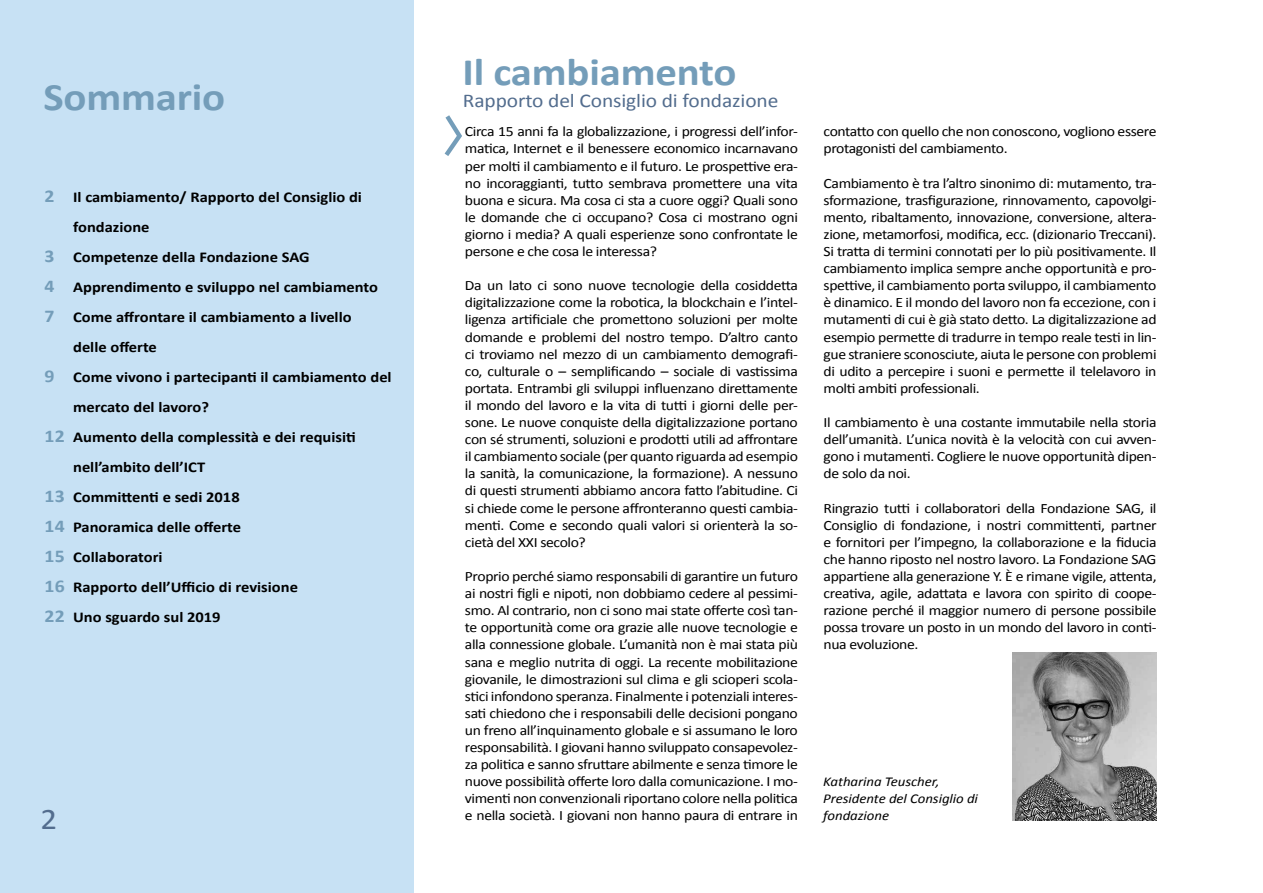
<style>
.page{position:relative;width:1263px;height:893px;background:#fff}
.page>*{position:absolute;margin:0;border:0;box-sizing:border-box;transform-origin:0 0}
.t1{font:700 39px "Calibri";letter-spacing:-.005em;color:#749db9;scale:1.1 1}
.t2{font:30px "Calibri";color:#536d8e;scale:1.1 1}
.t3{font:19.5px "Calibri";letter-spacing:-.005em;color:#536d8e;scale:1.1 1}
.t4{font:700 15px "Calibri";color:#000;scale:1.1 1}
.t5{font:14.25px/17.1px "Calibri";letter-spacing:-.025em;color:#000;text-align:justify;scale:1.1 1}
.t6{font:italic 13.5px/17.1px "Calibri";letter-spacing:-.005em;color:#000;scale:1.1 1}
.s1{font-size:18px;color:#749db9}
</style>
<div class="page">
<div style="left:0;top:0;width:414px;height:893px;background:#c7e1f4"></div>
<svg style="left:445px;top:115px;width:17px;height:41px"></svg>
<img style="left:1012px;top:653px;width:145px;height:167px">
<h1 class="t1" style="left:43px;top:73px;width:167px">Sommario</h1>
<p class="t4" style="left:45px;top:188px;width:290px"><span class="s1">2</span> Il cambiamento/ Rapporto del Consiglio di</p>
<p class="t4" style="left:73px;top:218px;width:71px">fondazione</p>
<p class="t4" style="left:45px;top:248px;width:242px"><span class="s1">3</span> Competenze della Fondazione SAG</p>
<p class="t4" style="left:45px;top:278px;width:304px"><span class="s1">4</span> Apprendimento e sviluppo nel cambiamento</p>
<p class="t4" style="left:45px;top:308px;width:281px"><span class="s1">7</span> Come affrontare il cambiamento a livello</p>
<p class="t4" style="left:73px;top:338px;width:78px">delle offerte</p>
<p class="t4" style="left:45px;top:368px;width:317px"><span class="s1">9</span> Come vivono i partecipanti il cambiamento del</p>
<p class="t4" style="left:73px;top:398px;width:125px">mercato del lavoro?</p>
<p class="t4" style="left:45px;top:428px;width:284px"><span class="s1">12</span> Aumento della complessità e dei requisiti</p>
<p class="t4" style="left:73px;top:458px;width:122px">nell’ambito dell’ICT</p>
<p class="t4" style="left:45px;top:488px;width:179px"><span class="s1">13</span> Committenti e sedi 2018</p>
<p class="t4" style="left:45px;top:518px;width:180px"><span class="s1">14</span> Panoramica delle offerte</p>
<p class="t4" style="left:45px;top:548px;width:109px"><span class="s1">15</span> Collaboratori</p>
<p class="t4" style="left:45px;top:578px;width:232px"><span class="s1">16</span> Rapporto dell’Ufficio di revisione</p>
<p class="t4" style="left:45px;top:608px;width:161px"><span class="s1">22</span> Uno sguardo sul 2019</p>
<h2 class="t2" style="left:40px;top:801px;width:17px">2</h2>
<h1 class="t1" style="left:462px;top:48px;width:251px">Il cambiamento</h1>
<h3 class="t3" style="left:463px;top:88px;width:288px">Rapporto del Consiglio di fondazione</h3>
<p class="t5" style="left:465px;top:122px;width:304px">Circa 15 anni fa la globalizzazione, i progressi dell’infor&shy;matica, Internet e il benessere economico incarnavano per molti il cambiamento e il futuro. Le prospettive era&shy;no incoraggianti, tutto sembrava promettere una vita buona e sicura. Ma cosa ci sta a cuore oggi? Quali sono le domande che ci occupano? Cosa ci mostrano ogni giorno i media? A quali esperienze sono confrontate le persone e che cosa le interessa?</p>
<p class="t5" style="left:465px;top:276px;width:304px">Da un lato ci sono nuove tecnologie della cosiddetta digitalizzazione come la robotica, la blockchain e l’intel&shy;ligenza artificiale che promettono soluzioni per molte domande e problemi del nostro tempo. D’altro canto ci troviamo nel mezzo di un cambiamento demografi&shy;co, culturale o – semplificando – sociale di vastissima portata. Entrambi gli sviluppi influenzano direttamente il mondo del lavoro e la vita di tutti i giorni delle per&shy;sone. Le nuove conquiste della digitalizzazione portano con sé strumenti, soluzioni e prodotti utili ad affrontare il cambiamento sociale (per quanto riguarda ad esempio la sanità, la comunicazione, la formazione). A nessuno di questi strumenti abbiamo ancora fatto l’abitudine. Ci si chiede come le persone affronteranno questi cambia&shy;menti. Come e secondo quali valori si orienterà la so&shy;cietà del XXI secolo?</p>
<p class="t5" style="left:465px;top:567px;width:304px">Proprio perché siamo responsabili di garantire un futuro ai nostri figli e nipoti, non dobbiamo cedere al pessimi&shy;smo. Al contrario, non ci sono mai state offerte così tan&shy;te opportunità come ora grazie alle nuove tecnologie e alla connessione globale. L’umanità non è mai stata più sana e meglio nutrita di oggi. La recente mobilitazione giovanile, le dimostrazioni sul clima e gli scioperi scola&shy;stici infondono speranza. Finalmente i potenziali interes&shy;sati chiedono che i responsabili delle decisioni pongano un freno all’inquinamento globale e si assumano le loro responsabilità. I giovani hanno sviluppato consapevolez&shy;za politica e sanno sfruttare abilmente e senza timore le nuove possibilità offerte loro dalla comunicazione. I mo&shy;vimenti non convenzionali riportano colore nella politica e nella società. I giovani non hanno paura di entrare in</p>
<p class="t5" style="left:823px;top:122px;width:304px">contatto con quello che non conoscono, vogliono essere protagonisti del cambiamento.</p>
<p class="t5" style="left:823px;top:174px;width:304px">Cambiamento è tra l’altro sinonimo di: mutamento, tra&shy;sformazione, trasfigurazione, rinnovamento, capovolgi&shy;mento, ribaltamento, innovazione, conversione, altera&shy;zione, metamorfosi, modifica, ecc. (dizionario Treccani).<br>Si tratta di termini connotati per lo più positivamente. Il cambiamento implica sempre anche opportunità e pro&shy;spettive, il cambiamento porta sviluppo, il cambiamento è dinamico. E il mondo del lavoro non fa eccezione, con i mutamenti di cui è già stato detto. La digitalizzazione ad esempio permette di tradurre in tempo reale testi in lin&shy;gue straniere sconosciute, aiuta le persone con problemi di udito a percepire i suoni e permette il telelavoro in molti ambiti professionali.</p>
<p class="t5" style="left:824px;top:413px;width:304px">Il cambiamento è una costante immutabile nella storia dell’umanità. L’unica novità è la velocità con cui avven&shy;gono i mutamenti. Cogliere le nuove opportunità dipen&shy;de solo da noi.</p>
<p class="t5" style="left:824px;top:499px;width:304px">Ringrazio tutti i collaboratori della Fondazione SAG, il Consiglio di fondazione, i nostri committenti, partner e fornitori per l’impegno, la collaborazione e la fiducia che hanno riposto nel nostro lavoro. La Fondazione SAG appartiene alla generazione Y. È e rimane vigile, attenta, creativa, agile, adattata e lavora con spirito di coope&shy;razione perché il maggior numero di persone possibile possa trovare un posto in un mondo del lavoro in conti&shy;nua evoluzione.</p>
<p class="t6" style="left:823px;top:772px;width:142px">Katharina Teuscher,<br>Presidente del Consiglio di fondazione</p>
</div>
